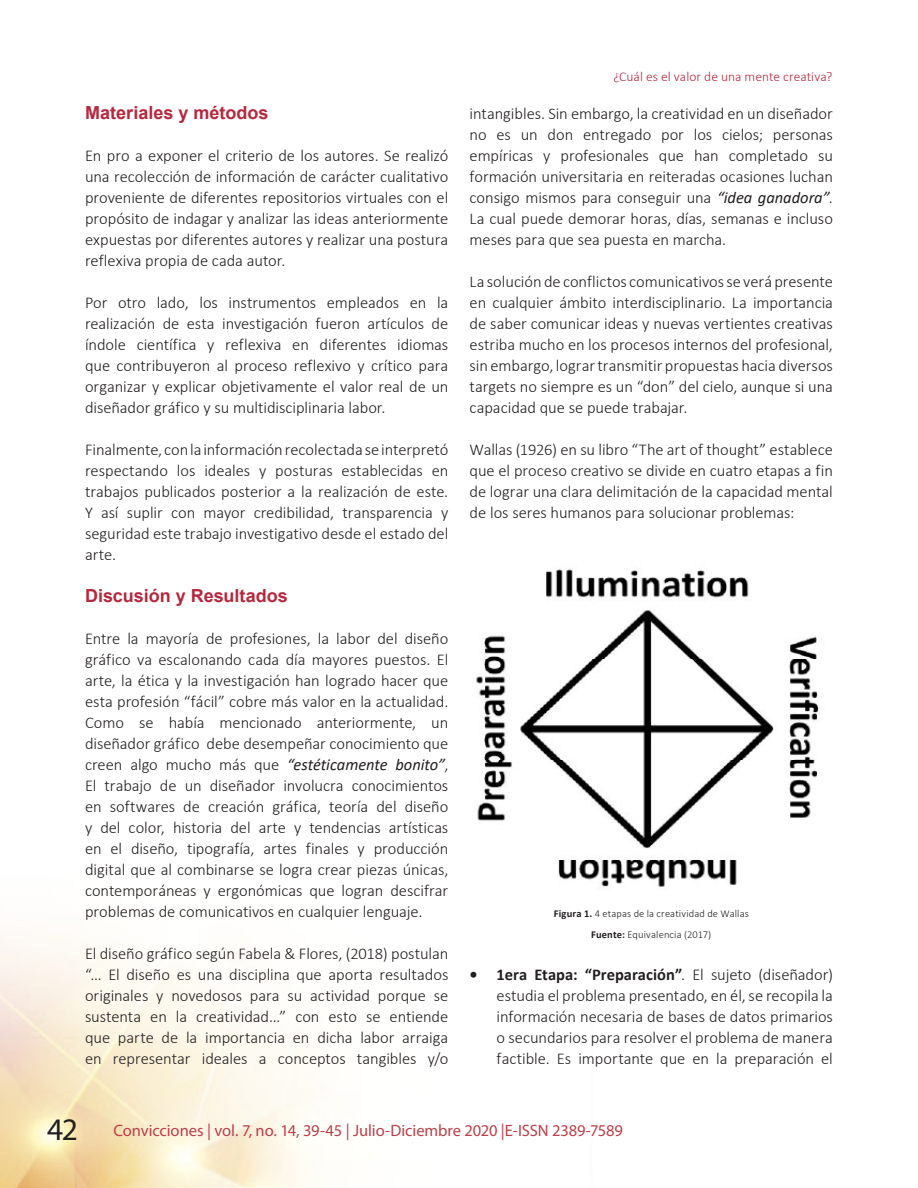
<style>
.page{position:relative;width:918px;height:1188px;background:#fff}
.page>*{position:absolute;margin:0;border:0;box-sizing:border-box;transform-origin:0 0}
.sub{font:700 18px "Arial";color:#b5283e}
.t1{font:300 16.5px/21px "Calibri";letter-spacing:-.005em;color:#231f20;text-align:justify}
.t2{font:16.5px "Myriad Pro";letter-spacing:-.01em;color:#bb404a}
.t3{font:300 13.5px "Calibri";letter-spacing:.005em;color:#b5283e}
.t4{font:300 10.5px "Calibri";letter-spacing:.01em;color:#231f20}
.s1{font-weight:400;font-style:italic}
.s2{font-weight:700}
.s3{font-size:31.5px;color:#231f20}
</style>
<div class="page">
<img style="left:0;top:936px;width:311px;height:252px">
<img style="left:476px;top:569px;width:345px;height:318px">
<p class="sub" style="left:85px;top:100px;width:185px">Materiales y métodos</p>
<p class="t1" style="left:85px;top:145px;width:365px">En pro a exponer el criterio de los autores. Se realizó una recolección de información de carácter cualitativo proveniente de diferentes repositorios virtuales con el propósito de indagar y analizar las ideas anteriormente expuestas por diferentes autores y realizar una postura reflexiva propia de cada autor.</p>
<p class="t1" style="left:85px;top:292px;width:365px">Por otro lado, los instrumentos empleados en la realización de esta investigación fueron artículos de índole científica y reflexiva en diferentes idiomas que contribuyeron al proceso reflexivo y crítico para organizar y explicar objetivamente el valor real de un diseñador gráfico y su multidisciplinaria labor.</p>
<p class="t1" style="left:85px;top:439px;width:365px">Finalmente, con la información recolectada se interpretó respectando los ideales y posturas establecidas en trabajos publicados posterior a la realización de este.<br>Y así suplir con mayor credibilidad, transparencia y seguridad este trabajo investigativo desde el estado del arte.</p>
<p class="sub" style="left:85px;top:583px;width:204px">Discusión y Resultados</p>
<p class="t1" style="left:85px;top:628px;width:365px">Entre la mayoría de profesiones, la labor del diseño gráfico va escalonando cada día mayores puestos. El arte, la ética y la investigación han logrado hacer que esta profesión “fácil” cobre más valor en la actualidad.<br>Como se había mencionado anteriormente, un diseñador gráfico debe desempeñar conocimiento que creen algo mucho más que <span class="s1">“estéticamente bonito”</span>, El trabajo de un diseñador involucra conocimientos en softwares de creación gráfica, teoría del diseño y del color, historia del arte y tendencias artísticas en el diseño, tipografía, artes finales y producción digital que al combinarse se logra crear piezas únicas, contemporáneas y ergonómicas que logran descifrar problemas de comunicativos en cualquier lenguaje.</p>
<p class="t1" style="left:85px;top:943px;width:365px">El diseño gráfico según Fabela &amp; Flores, (2018) postulan “… El diseño es una disciplina que aporta resultados originales y novedosos para su actividad porque se sustenta en la creatividad…” con esto se entiende que parte de la importancia en dicha labor arraiga en representar ideales a conceptos tangibles y/o</p>
<p class="t3" style="left:614px;top:68px;width:220px">¿Cuál es el valor de una mente creativa?</p>
<p class="t1" style="left:470px;top:103px;width:365px">intangibles. Sin embargo, la creatividad en un diseñador no es un don entregado por los cielos; personas empíricas y profesionales que han completado su formación universitaria en reiteradas ocasiones luchan consigo mismos para conseguir una <span class="s1">“idea ganadora”</span>.<br>La cual puede demorar horas, días, semanas e incluso meses para que sea puesta en marcha.</p>
<p class="t1" style="left:470px;top:271px;width:365px">La solución de conflictos comunicativos se verá presente en cualquier ámbito interdisciplinario. La importancia de saber comunicar ideas y nuevas vertientes creativas estriba mucho en los procesos internos del profesional, sin embargo, lograr transmitir propuestas hacia diversos targets no siempre es un “don” del cielo, aunque si una capacidad que se puede trabajar.</p>
<p class="t1" style="left:470px;top:439px;width:365px">Wallas (1926) en su libro “The art of thought” establece que el proceso creativo se divide en cuatro etapas a fin de lograr una clara delimitación de la capacidad mental de los seres humanos para solucionar problemas:</p>
<p class="t4" style="left:554px;top:907px;width:197px"><span class="s2">Figura 1.</span> 4 etapas de la creatividad de Wallas</p>
<p class="t4" style="left:591px;top:928px;width:122px"><span class="s2">Fuente:</span> Equivalencia (2017)</p>
<p class="t1" style="left:497px;top:964px;width:338px;text-indent:-27px"><span class="s2">• 1era Etapa: “Preparación”</span>. El sujeto (diseñador) estudia el problema presentado, en él, se recopila la información necesaria de bases de datos primarios o secundarios para resolver el problema de manera factible. Es importante que en la preparación el</p>
<p class="t2" style="left:47px;top:1120px;width:577px"><span class="s3">42</span> Convicciones | vol. 7, no. 14, 39-45 | Julio-Diciembre 2020 |E-ISSN 2389-7589</p>
</div>
